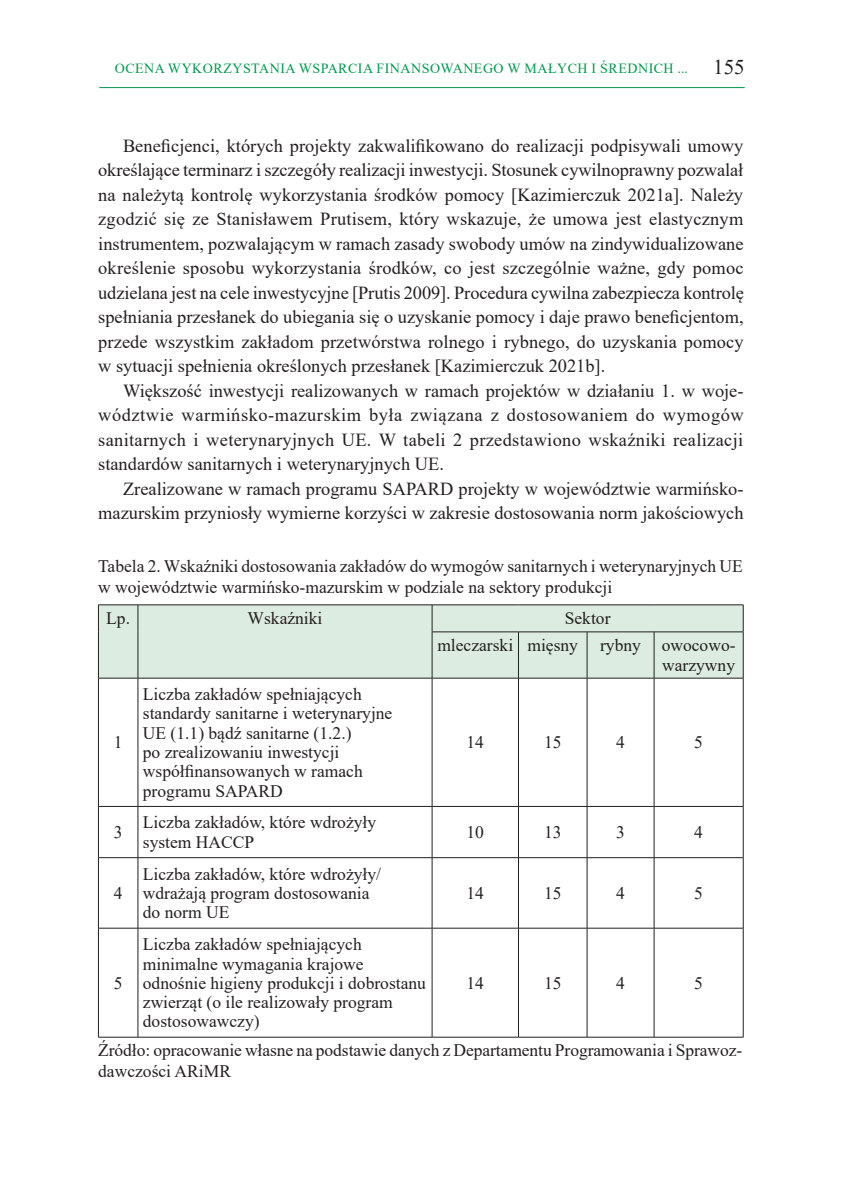
<style>
.page{position:relative;width:844px;height:1191px;background:#fff}
.page>*{position:absolute;margin:0;border:0;box-sizing:border-box;transform-origin:0 0}
.PROSTY_tekst{font:18.38px/24.5px "Times New Roman";color:#231f20;text-align:justify}
.Tabela-Wiersze_do_Pr{font:17.5px/19.2px "Times New Roman";color:#231f20}
.Rysunek_i_tabela__TY{font:17.5px/21px "Times New Roman";color:#231f20}
.Tabela_główka{font:17.5px/19.2px "Times New Roman";color:#231f20}
.t1{font:14px "Times New Roman";letter-spacing:.035em;color:#00994c}
.s1{font-size:21px;color:#231f20}
</style>
<div class="page">
<hr style="left:99px;top:87px;width:645px;height:1px;background:#00994c">
<div style="left:99px;top:605px;width:643px;height:73px;background:#ddece0"></div>
<hr style="left:432px;top:631px;width:86px;height:1px;background:#231f20">
<hr style="left:518px;top:631px;width:69px;height:1px;background:#231f20">
<hr style="left:518px;top:632px;width:1px;height:46px;background:#231f20">
<hr style="left:587px;top:631px;width:67px;height:1px;background:#231f20">
<hr style="left:586px;top:632px;width:1px;height:46px;background:#231f20">
<hr style="left:654px;top:631px;width:89px;height:1px;background:#231f20">
<hr style="left:653px;top:632px;width:1px;height:46px;background:#231f20">
<hr style="left:138px;top:678px;width:1px;height:128px;background:#231f20">
<hr style="left:518px;top:678px;width:1px;height:128px;background:#231f20">
<hr style="left:586px;top:678px;width:1px;height:128px;background:#231f20">
<hr style="left:653px;top:678px;width:1px;height:128px;background:#231f20">
<hr style="left:98px;top:806px;width:40px;height:1px;background:#231f20">
<hr style="left:138px;top:806px;width:294px;height:1px;background:#231f20">
<hr style="left:138px;top:806px;width:1px;height:51px;background:#231f20">
<hr style="left:432px;top:806px;width:86px;height:1px;background:#231f20">
<hr style="left:518px;top:806px;width:69px;height:1px;background:#231f20">
<hr style="left:518px;top:806px;width:1px;height:51px;background:#231f20">
<hr style="left:587px;top:806px;width:67px;height:1px;background:#231f20">
<hr style="left:586px;top:806px;width:1px;height:51px;background:#231f20">
<hr style="left:654px;top:806px;width:89px;height:1px;background:#231f20">
<hr style="left:653px;top:806px;width:1px;height:51px;background:#231f20">
<hr style="left:98px;top:857px;width:40px;height:1px;background:#231f20">
<hr style="left:138px;top:857px;width:294px;height:1px;background:#231f20">
<hr style="left:138px;top:858px;width:1px;height:70px;background:#231f20">
<hr style="left:432px;top:857px;width:86px;height:1px;background:#231f20">
<hr style="left:518px;top:857px;width:69px;height:1px;background:#231f20">
<hr style="left:518px;top:858px;width:1px;height:70px;background:#231f20">
<hr style="left:587px;top:857px;width:67px;height:1px;background:#231f20">
<hr style="left:586px;top:858px;width:1px;height:70px;background:#231f20">
<hr style="left:654px;top:857px;width:89px;height:1px;background:#231f20">
<hr style="left:653px;top:858px;width:1px;height:70px;background:#231f20">
<hr style="left:98px;top:928px;width:40px;height:1px;background:#231f20">
<hr style="left:138px;top:928px;width:294px;height:1px;background:#231f20">
<hr style="left:138px;top:928px;width:1px;height:109px;background:#231f20">
<hr style="left:432px;top:928px;width:86px;height:1px;background:#231f20">
<hr style="left:518px;top:928px;width:69px;height:1px;background:#231f20">
<hr style="left:518px;top:928px;width:1px;height:109px;background:#231f20">
<hr style="left:587px;top:928px;width:67px;height:1px;background:#231f20">
<hr style="left:586px;top:928px;width:1px;height:109px;background:#231f20">
<hr style="left:654px;top:928px;width:89px;height:1px;background:#231f20">
<hr style="left:653px;top:928px;width:1px;height:109px;background:#231f20">
<svg style="left:431px;top:605px;width:1px;height:26px"></svg>
<hr style="left:431px;top:632px;width:1px;height:46px;background:#231f20">
<hr style="left:431px;top:678px;width:1px;height:128px;background:#231f20">
<hr style="left:431px;top:806px;width:1px;height:51px;background:#231f20">
<hr style="left:431px;top:858px;width:1px;height:70px;background:#231f20">
<hr style="left:431px;top:928px;width:1px;height:109px;background:#231f20">
<svg style="left:138px;top:605px;width:1px;height:27px"></svg>
<hr style="left:138px;top:632px;width:1px;height:46px;background:#231f20">
<hr style="left:98px;top:678px;width:1px;height:128px;background:#231f20">
<hr style="left:742px;top:678px;width:1px;height:128px;background:#231f20">
<hr style="left:98px;top:806px;width:1px;height:51px;background:#231f20">
<hr style="left:742px;top:806px;width:1px;height:51px;background:#231f20">
<hr style="left:98px;top:858px;width:1px;height:70px;background:#231f20">
<hr style="left:742px;top:858px;width:1px;height:70px;background:#231f20">
<hr style="left:98px;top:928px;width:1px;height:109px;background:#231f20">
<hr style="left:742px;top:928px;width:1px;height:109px;background:#231f20">
<hr style="left:98px;top:1037px;width:40px;height:1px;background:#231f20">
<hr style="left:138px;top:1037px;width:294px;height:1px;background:#231f20">
<hr style="left:432px;top:1037px;width:86px;height:1px;background:#231f20">
<hr style="left:518px;top:1037px;width:69px;height:1px;background:#231f20">
<hr style="left:587px;top:1037px;width:67px;height:1px;background:#231f20">
<hr style="left:654px;top:1037px;width:89px;height:1px;background:#231f20">
<hr style="left:98px;top:604px;width:40px;height:1px;background:#231f20">
<svg style="left:98px;top:605px;width:1px;height:27px"></svg>
<hr style="left:138px;top:604px;width:294px;height:1px;background:#231f20">
<hr style="left:432px;top:604px;width:86px;height:1px;background:#231f20">
<hr style="left:518px;top:604px;width:69px;height:1px;background:#231f20">
<hr style="left:587px;top:604px;width:67px;height:1px;background:#231f20">
<hr style="left:654px;top:604px;width:89px;height:1px;background:#231f20">
<svg style="left:742px;top:605px;width:1px;height:26px"></svg>
<hr style="left:98px;top:632px;width:1px;height:46px;background:#231f20">
<hr style="left:742px;top:632px;width:1px;height:46px;background:#231f20">
<hr style="left:98px;top:678px;width:40px;height:1px;background:#231f20">
<hr style="left:138px;top:678px;width:294px;height:1px;background:#231f20">
<hr style="left:432px;top:678px;width:86px;height:1px;background:#231f20">
<hr style="left:518px;top:678px;width:69px;height:1px;background:#231f20">
<hr style="left:587px;top:678px;width:67px;height:1px;background:#231f20">
<hr style="left:654px;top:678px;width:89px;height:1px;background:#231f20">
<p class="t1" style="left:115px;top:58px;width:631px">OCENA WYKORZYSTANIA WSPARCIA FINANSOWANEGO W MAŁYCH I ŚREDNICH ... <span class="s1">155</span></p>
<p class="PROSTY_tekst" style="left:98px;top:133px;width:647px;text-indent:25px">Beneficjenci, których projekty zakwalifikowano do realizacji podpisywali umowy określające terminarz i szczegóły realizacji inwestycji. Stosunek cywilnoprawny pozwalał na należytą kontrolę wykorzystania środków pomocy [Kazimierczuk 2021a]. Należy zgodzić się ze Stanisławem Prutisem, który wskazuje, że umowa jest elastycznym instrumentem, pozwalającym w ramach zasady swobody umów na zindywidualizowane określenie sposobu wykorzystania środków, co jest szczególnie ważne, gdy pomoc udzielana jest na cele inwestycyjne [Prutis 2009]. Procedura cywilna zabezpiecza kontrolę spełniania przesłanek do ubiegania się o uzyskanie pomocy i daje prawo beneficjentom, przede wszystkim zakładom przetwórstwa rolnego i rybnego, do uzyskania pomocy w sytuacji spełnienia określonych przesłanek [Kazimierczuk 2021b].</p>
<p class="PROSTY_tekst" style="left:98px;top:378px;width:647px;text-indent:25px">Większość inwestycji realizowanych w ramach projektów w działaniu 1. w woje&shy;wództwie warmińsko-mazurskim była związana z dostosowaniem do wymogów sanitarnych i weterynaryjnych UE. W tabeli 2 przedstawiono wskaźniki realizacji standardów sanitarnych i weterynaryjnych UE.</p>
<p class="PROSTY_tekst" style="left:98px;top:476px;width:646px;text-align:right">Zrealizowane w ramach programu SAPARD projekty w województwie warmińsko&shy;mazurskim przyniosły wymierne korzyści w zakresie dostosowania norm jakościowych</p>
<p class="Rysunek_i_tabela__TY" style="left:98px;top:555px;width:646px">Tabela 2. Wskaźniki dostosowania zakładów do wymogów sanitarnych i weterynaryjnych UE w województwie warmińsko-mazurskim w podziale na sektory produkcji</p>
<p class="Tabela_główka" style="left:106px;top:608px;width:25px">Lp.</p>
<p class="Tabela_główka" style="left:247px;top:608px;width:76px">Wskaźniki</p>
<p class="Tabela_główka" style="left:564px;top:608px;width:47px">Sektor</p>
<p class="Tabela_główka" style="left:437px;top:635px;width:77px">mleczarski</p>
<p class="Tabela_główka" style="left:527px;top:635px;width:52px">mięsny</p>
<p class="Tabela_główka" style="left:600px;top:635px;width:42px">rybny</p>
<p class="Tabela_główka" style="left:661px;top:635px;width:75px">owocowo&shy;warzywny</p>
<p class="Tabela-Wiersze_do_Pr" style="left:114px;top:732px;width:10px">1</p>
<p class="Tabela-Wiersze_do_Pr" style="left:143px;top:684px;width:251px">Liczba zakładów spełniających standardy sanitarne i weterynaryjne<br>UE (1.1) bądź sanitarne (1.2.)<br>po zrealizowaniu inwestycji współfinansowanych w ramach programu SAPARD</p>
<p class="Tabela-Wiersze_do_Pr" style="left:466px;top:732px;width:19px">14</p>
<p class="Tabela-Wiersze_do_Pr" style="left:544px;top:732px;width:19px">15</p>
<p class="Tabela-Wiersze_do_Pr" style="left:616px;top:732px;width:10px">4</p>
<p class="Tabela-Wiersze_do_Pr" style="left:694px;top:732px;width:10px">5</p>
<p class="Tabela-Wiersze_do_Pr" style="left:114px;top:822px;width:10px">3</p>
<p class="Tabela-Wiersze_do_Pr" style="left:143px;top:812px;width:235px">Liczba zakładów, które wdrożyły system HACCP</p>
<p class="Tabela-Wiersze_do_Pr" style="left:466px;top:822px;width:19px">10</p>
<p class="Tabela-Wiersze_do_Pr" style="left:544px;top:822px;width:19px">13</p>
<p class="Tabela-Wiersze_do_Pr" style="left:616px;top:822px;width:10px">3</p>
<p class="Tabela-Wiersze_do_Pr" style="left:694px;top:822px;width:10px">4</p>
<p class="Tabela-Wiersze_do_Pr" style="left:114px;top:883px;width:10px">4</p>
<p class="Tabela-Wiersze_do_Pr" style="left:143px;top:863px;width:239px">Liczba zakładów, które wdrożyły/ wdrażają program dostosowania do norm UE</p>
<p class="Tabela-Wiersze_do_Pr" style="left:466px;top:883px;width:19px">14</p>
<p class="Tabela-Wiersze_do_Pr" style="left:544px;top:883px;width:19px">15</p>
<p class="Tabela-Wiersze_do_Pr" style="left:616px;top:883px;width:10px">4</p>
<p class="Tabela-Wiersze_do_Pr" style="left:694px;top:883px;width:10px">5</p>
<p class="Tabela-Wiersze_do_Pr" style="left:114px;top:972px;width:10px">5</p>
<p class="Tabela-Wiersze_do_Pr" style="left:143px;top:934px;width:284px">Liczba zakładów spełniających minimalne wymagania krajowe odnośnie higieny produkcji i dobrostanu zwierząt (o ile realizowały program dostosowawczy)</p>
<p class="Tabela-Wiersze_do_Pr" style="left:466px;top:972px;width:19px">14</p>
<p class="Tabela-Wiersze_do_Pr" style="left:544px;top:972px;width:19px">15</p>
<p class="Tabela-Wiersze_do_Pr" style="left:616px;top:972px;width:10px">4</p>
<p class="Tabela-Wiersze_do_Pr" style="left:694px;top:972px;width:10px">5</p>
<p class="Rysunek_i_tabela__TY" style="left:98px;top:1039px;width:645px">Źródło: opracowanie własne na podstawie danych z Departamentu Programowania i Sprawoz&shy;dawczości ARiMR</p>
</div>
